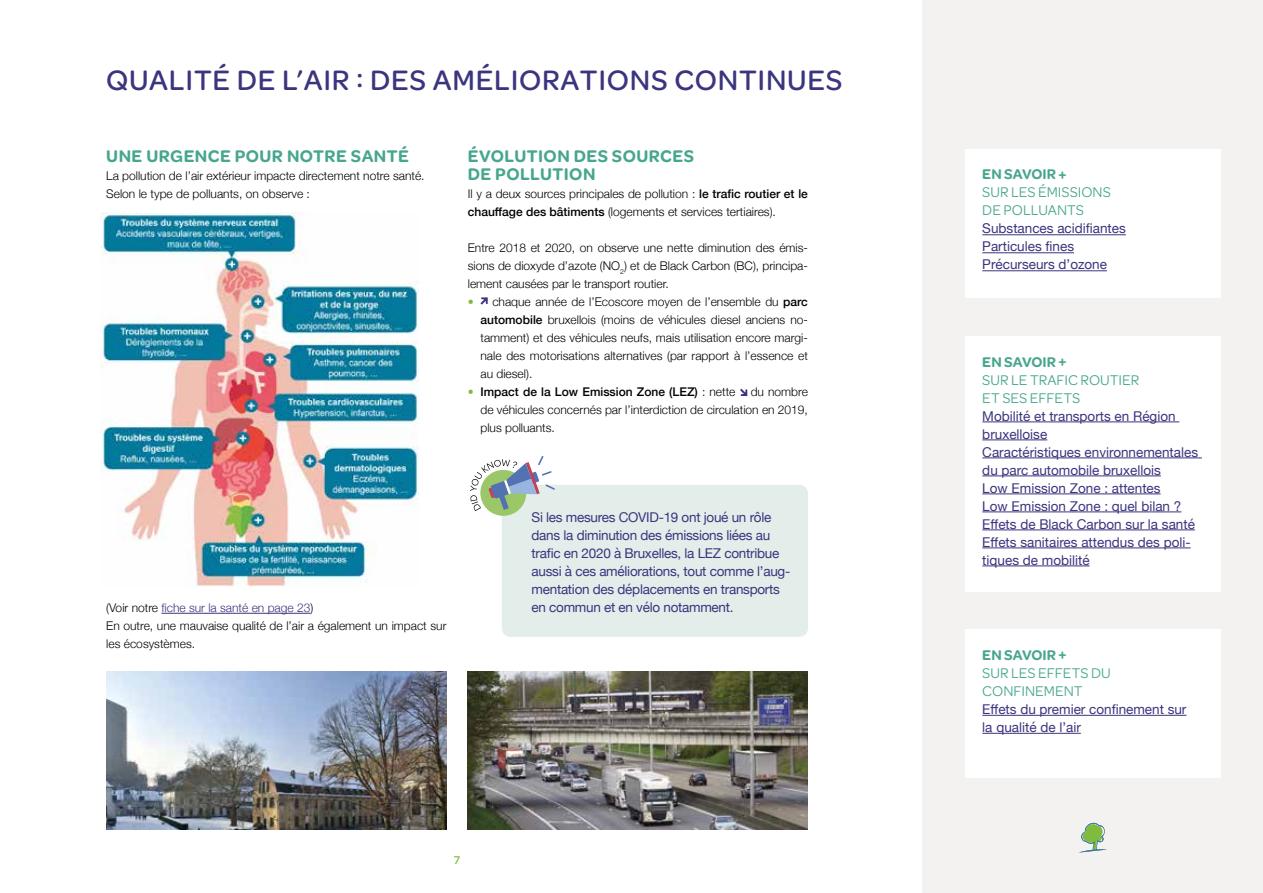
<style>
.page{position:relative;width:1263px;height:893px;background:#fff}
.page>*{position:absolute;margin:0;border:0;box-sizing:border-box;transform-origin:0 0}
.t1{font:500 30px "Omnes";letter-spacing:.025em;color:#3b347e}
.t2{font:600 18px/18px "Omnes";letter-spacing:.025em;color:#47a68e}
.t3{font:15px/18px "Omnes";color:#47a68e}
.t4{font:600 15px "Omnes";color:#47a68e}
.t5{font:13.5px/18px "Helvetica Neue";color:#3b347e}
.t6{font:13.5px/18px "Helvetica Neue";letter-spacing:-.02em;color:#3b347e}
.t7{font:300 12px/18px "Helvetica Neue";color:#000}
.t8{font:500 12px "Helvetica Neue";color:#000}
.t9{font:300 12px "Helvetica Neue";color:#3b347e}
.t10{font:500 12px "Omnes";color:#80bb3d}
.s1{font-weight:500}
.s2{color:#80bb3d}
.s3{font-weight:300;color:#80bb3d}
.s4{font-weight:300}
.s5{color:#000}
</style>
<div class="page">
<div style="left:923px;top:0;width:340px;height:893px;background:#f4f2f1"></div>
<div style="left:965px;top:149px;width:255px;height:149px;background:#fff"></div>
<hr style="left:982px;top:234px;width:144px;height:1px;background:#3b347e">
<hr style="left:982px;top:252px;width:92px;height:1px;background:#3b347e">
<hr style="left:982px;top:270px;width:125px;height:1px;background:#3b347e">
<div style="left:965px;top:629px;width:255px;height:149px;background:#fff"></div>
<hr style="left:982px;top:715px;width:204px;height:1px;background:#3b347e">
<hr style="left:982px;top:733px;width:99px;height:1px;background:#3b347e">
<div style="left:965px;top:336px;width:255px;height:255px;background:#fff"></div>
<hr style="left:982px;top:422px;width:197px;height:1px;background:#3b347e">
<hr style="left:982px;top:440px;width:65px;height:1px;background:#3b347e">
<hr style="left:982px;top:458px;width:220px;height:1px;background:#3b347e">
<hr style="left:982px;top:476px;width:179px;height:1px;background:#3b347e">
<hr style="left:982px;top:494px;width:178px;height:1px;background:#3b347e">
<hr style="left:982px;top:512px;width:199px;height:1px;background:#3b347e">
<hr style="left:982px;top:530px;width:213px;height:1px;background:#3b347e">
<hr style="left:982px;top:548px;width:209px;height:1px;background:#3b347e">
<hr style="left:982px;top:566px;width:107px;height:1px;background:#3b347e">
<svg style="left:1079px;top:823px;width:28px;height:30px"></svg>
<img style="left:100px;top:213px;width:318px;height:374px">
<div style="left:502px;top:485px;width:306px;height:152px;background:#e3eeea;border-radius:9px"></div>
<img style="left:106px;top:672px;width:340px;height:157px">
<img style="left:468px;top:672px;width:340px;height:157px">
<div style="left:480px;top:470px;width:46px;height:46px;background:#9bc769;border-radius:50%"></div>
<svg style="left:470px;top:456px;width:85px;height:55px"></svg>
<hr style="left:161px;top:613px;width:149px;height:1px;background:#3b347e">
<svg style="left:480px;top:297px;width:8px;height:8px"></svg>
<svg style="left:740px;top:389px;width:7px;height:7px"></svg>
<h1 class="t1" style="left:106px;top:59px;width:738px">QUALITÉ DE L’AIR : DES AMÉLIORATIONS CONTINUES</h1>
<h2 class="t2" style="left:106px;top:146px;width:304px">UNE URGENCE POUR NOTRE SANTÉ</h2>
<p class="t7" style="left:106px;top:166px;width:320px">La pollution de l’air extérieur impacte directement notre santé.<br>Selon le type de polluants, on observe :</p>
<p class="t4" style="left:982px;top:164px;width:86px">EN SAVOIR +</p>
<h2 class="t2" style="left:468px;top:146px;width:228px">ÉVOLUTION DES SOURCES<br>DE POLLUTION</h2>
<p class="t7" style="left:468px;top:184px;width:342px">Il y a deux sources principales de pollution : <span class="s1">le trafic routier et le chauffage des bâtiments</span> (logements et services tertiaires).</p>
<p class="t7" style="left:468px;top:238px;width:342px;text-align:justify">Entre 2018 et 2020, on observe une nette diminution des émis&shy;sions de dioxyde d’azote (NO<sub>2</sub>) et de Black Carbon (BC), principa&shy;lement causées par le transport routier.</p>
<p class="t7" style="left:480px;top:292px;width:329px;text-align:justify;text-indent:-13px"><span class="s2">•</span> chaque année de l’Ecoscore moyen de l’ensemble du <span class="s1">parc automobile</span> bruxellois (moins de véhicules diesel anciens no&shy;tamment) et des véhicules neufs, mais utilisation encore margi&shy;nale des motorisations alternatives (par rapport à l’essence et au diesel).</p>
<p class="t8" style="left:468px;top:382px;width:269px"><span class="s3">•</span> Impact de la Low Emission Zone (LEZ) <span class="s4">: nette</span></p>
<p class="t3" style="left:982px;top:183px;width:130px">SUR LES ÉMISSIONS<br>DE POLLUANTS</p>
<p class="t5" style="left:982px;top:220px;width:145px">Substances acidifiantes<br>Particules fines<br>Précurseurs d’ozone</p>
<p class="t4" style="left:982px;top:351px;width:86px">EN SAVOIR +</p>
<p class="t3" style="left:982px;top:370px;width:159px">SUR LE TRAFIC ROUTIER<br>ET SES EFFETS</p>
<p class="t5" style="left:982px;top:407px;width:217px">Mobilité et transports en Région bruxelloise<br>Caractéristiques environnementales du parc automobile bruxellois<br>Low Emission Zone : attentes<br>Low Emission Zone : quel bilan ?<br>Effets de Black Carbon sur la santé<br>Effets sanitaires attendus des poli&shy;tiques de mobilité</p>
<p class="t7" style="left:480px;top:382px;width:329px;text-align:justify;text-indent:270px">du nombre de véhicules concernés par l’interdiction de circulation en 2019, plus polluants.</p>
<p class="t6" style="left:531px;top:509px;width:260px">Si les mesures COVID-19 ont joué un rôle dans la diminution des émissions liées au trafic en 2020 à Bruxelles, la LEZ contribue aussi à ces améliorations, tout comme l’aug&shy;mentation des déplacements en transports</p>
<p class="t9" style="left:106px;top:598px;width:208px"><span class="s5">(Voir notre</span> fiche sur la santé en page 23<span class="s5">)</span></p>
<p class="t6" style="left:531px;top:599px;width:204px">en commun et en vélo notamment.</p>
<p class="t7" style="left:106px;top:616px;width:342px">En outre, une mauvaise qualité de l’air a également un impact sur les écosystèmes.</p>
<p class="t10" style="left:454px;top:852px;width:8px">7</p>
<p class="t4" style="left:982px;top:644px;width:86px">EN SAVOIR +</p>
<p class="t3" style="left:982px;top:663px;width:130px">SUR LES EFFETS DU<br>CONFINEMENT</p>
<p class="t5" style="left:982px;top:701px;width:206px">Effets du premier confinement sur la qualité de l’air</p>
</div>
